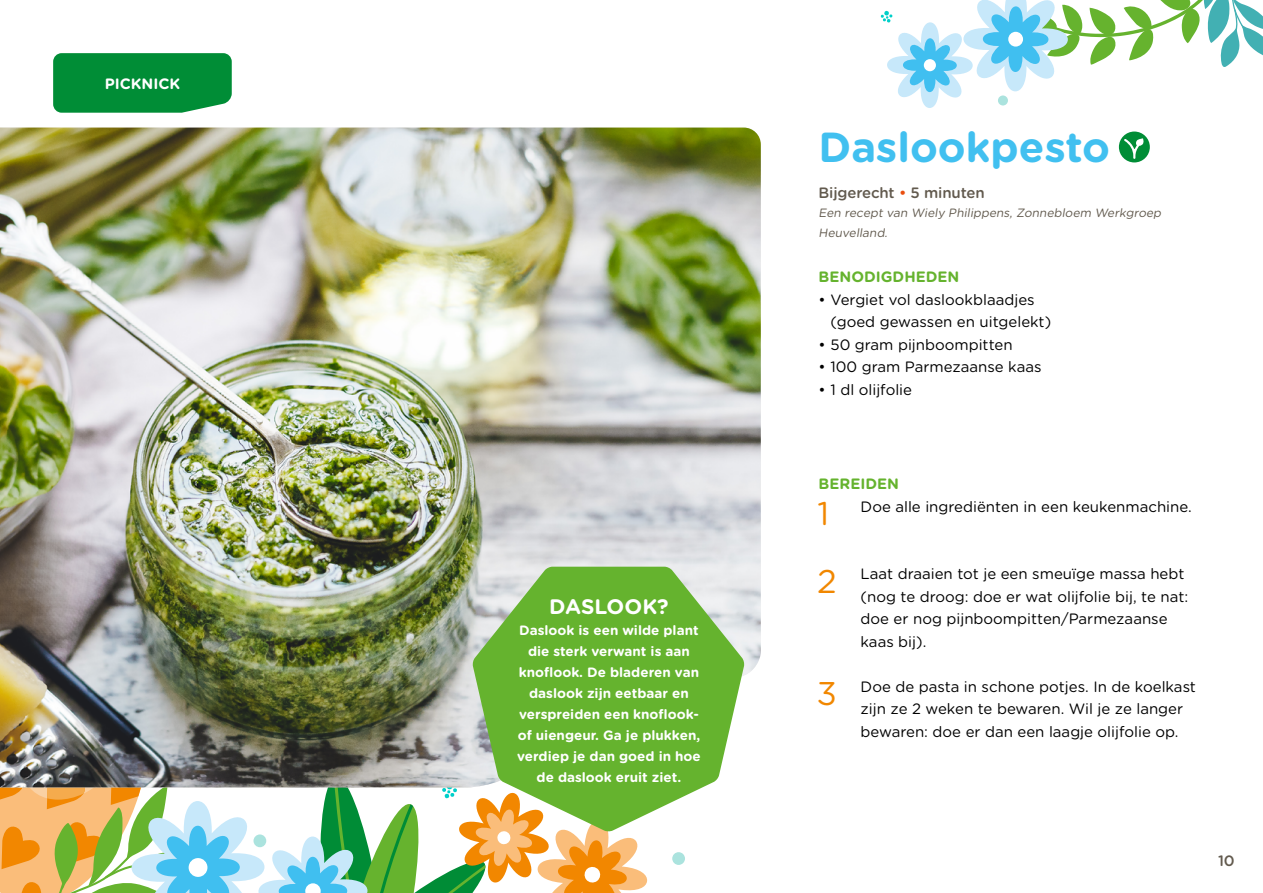
<style>
.page{position:relative;width:1263px;height:893px;background:#fff}
.page>*{position:absolute;margin:0;border:0;box-sizing:border-box;transform-origin:0 0}
.t1{font:700 42px "Gotham Rounded";color:#41c0f0}
.t2{font:700 21px "Gotham Rounded";letter-spacing:-.005em;color:#fff}
.t3{font:15px/22.5px "Gotham Rounded";color:#000}
.t4{font:500 15px "Gotham Rounded";letter-spacing:-.01em;color:#625a4e}
.t5{font:700 15px "Gotham Rounded";color:#65b32e}
.t6{font:700 15px "Gotham Rounded";color:#fff}
.t7{font:700 13.5px/21px "Gotham Rounded";color:#fff;text-align:center}
.t8{font:italic 12px/19.5px "Gotham Rounded";color:#625a4e}
.s1{color:#e94e0f}
.s2{font-weight:700;color:#65b32e}
.s3{font-size:32.85px;color:#f18700}
</style>
<div class="page">
<svg style="left:0;top:787px;width:648px;height:106px"></svg>
<div style="left:672px;top:852px;width:13px;height:13px;background:#abe3de;border-radius:50%"></div>
<div style="left:253px;top:834px;width:13px;height:13px;background:#abe3de;border-radius:50%"></div>
<svg style="left:880px;top:0;width:383px;height:108px"></svg>
<div style="left:924px;top:59px;width:12px;height:12px;background:#fff;border-radius:50%"></div>
<div style="left:998px;top:95px;width:10px;height:10px;background:#abe3de;border-radius:50%"></div>
<div style="left:1119px;top:132px;width:31px;height:30px;background:#008d36;border-radius:50%"></div>
<svg style="left:1124px;top:138px;width:20px;height:21px"></svg>
<img style="left:0;top:128px;width:761px;height:659px">
<svg style="left:472px;top:567px;width:272px;height:265px;background:#87bf5a"></svg>
<svg style="left:53px;top:53px;width:179px;height:60px;background:#0a913e"></svg>
<p class="t6" style="left:105px;top:73px;width:77px">PICKNICK</p>
<h2 class="t2" style="left:549px;top:591px;width:121px">DASLOOK?</h2>
<p class="t7" style="left:517px;top:619px;width:185px">Daslook is een wilde plant die sterk verwant is aan knoflook. De bladeren van daslook zijn eetbaar en verspreiden een knoflook&shy;of uiengeur. Ga je plukken, verdiep je dan goed in hoe de daslook eruit ziet.</p>
<h1 class="t1" style="left:819px;top:116px;width:293px">Daslookpesto</h1>
<p class="t4" style="left:819px;top:182px;width:168px">Bijgerecht <span class="s1">•</span> 5 minuten</p>
<p class="t8" style="left:818px;top:203px;width:347px">Een recept van Wiely Philippens, Zonnebloem Werkgroep<br>Heuvelland.</p>
<p class="t5" style="left:818px;top:266px;width:142px">BENODIGDHEDEN</p>
<p class="t3" style="left:830px;top:287px;width:222px;text-indent:-12px">• Vergiet vol daslookblaadjes (goed gewassen en uitgelekt)</p>
<p class="t3" style="left:818px;top:332px;width:196px">• 50 gram pijnboompitten</p>
<p class="t3" style="left:818px;top:355px;width:224px">• 100 gram Parmezaanse kaas</p>
<p class="t3" style="left:818px;top:377px;width:95px">• 1 dl olijfolie</p>
<p class="t3" style="left:818px;top:472px;width:376px"><span class="s2">BEREIDEN<br></span><span class="s3">1</span> Doe alle ingrediënten in een keukenmachine.</p>
<p class="t3" style="left:861px;top:562px;width:329px;text-indent:-43px"><span class="s3">2</span> Laat draaien tot je een smeuïge massa hebt (nog te droog: doe er wat olijfolie bij, te nat: doe er nog pijnboompitten/Parmezaanse kaas bij).</p>
<p class="t3" style="left:861px;top:674px;width:337px;text-indent:-44px"><span class="s3">3</span> Doe de pasta in schone potjes. In de koelkast zijn ze 2 weken te bewaren. Wil je ze langer bewaren: doe er dan een laagje olijfolie op.</p>
<p class="t4" style="left:1218px;top:850px;width:18px">10</p>
</div>
